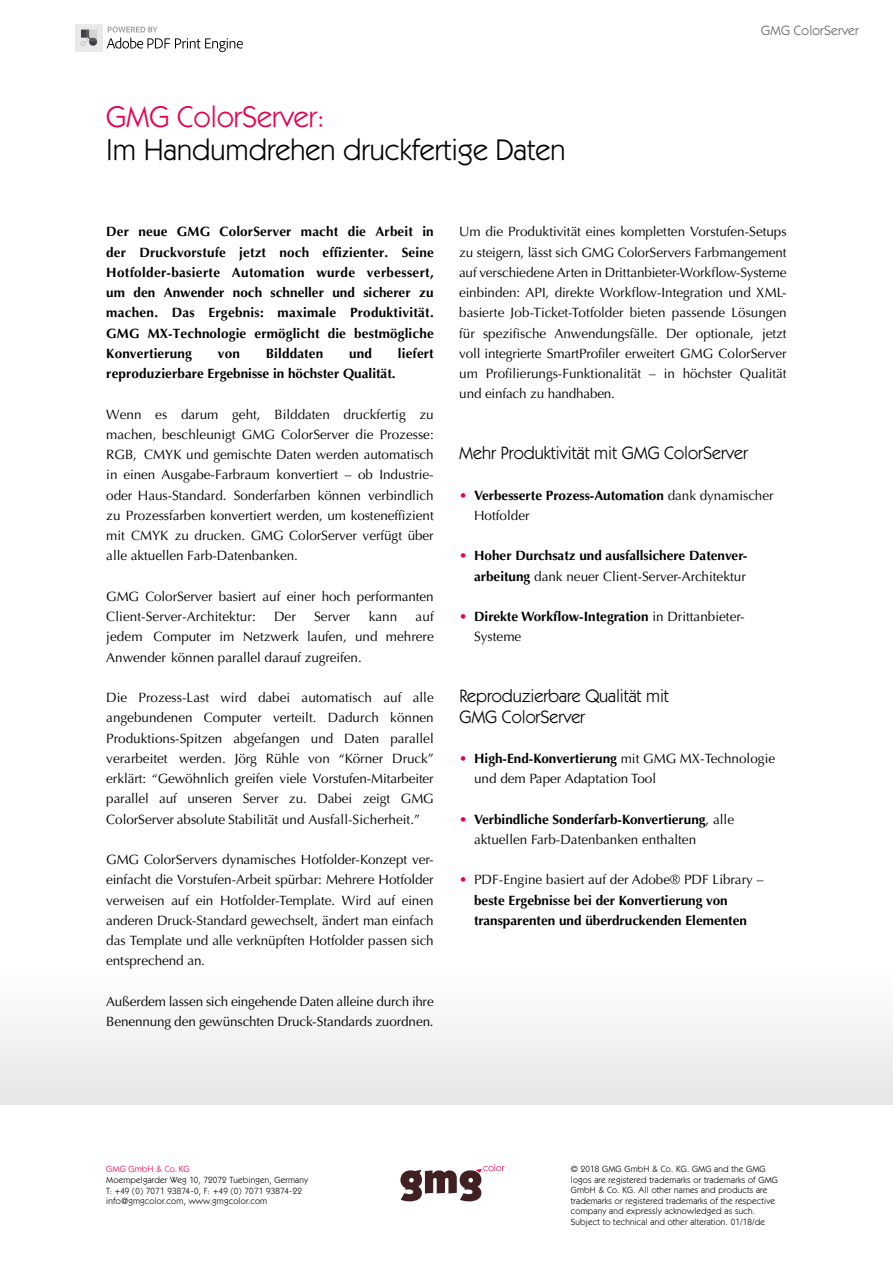
<style>
.page{position:relative;width:893px;height:1263px;background:#fff}
.page>*{position:absolute;margin:0;border:0;box-sizing:border-box;transform-origin:0 0}
.t1{font:30px "ITC Kabel Std";color:#000}
.t2{font:30px "ITC Kabel Std";color:#e7004c}
.t3{font:18px/20.2px "ITC Kabel Std";letter-spacing:-.005em;color:#000}
.t4{font:13.5px/20.2px "Optima LT Std";letter-spacing:-.005em;color:#000;text-align:justify}
.t5{font:700 13.5px/20.2px "Optima LT Std";color:#000}
.t6{font:13.5px "ITC Kabel Std";letter-spacing:.015em;color:#636362}
.t7{font:9px/10.5px "ITC Kabel Std";letter-spacing:.02em;color:#000}
.t8{font:9px "ITC Kabel Std";letter-spacing:.02em;color:#e7004c}
.s1{font-weight:400;color:#e7004c}
.s2{font-weight:400}
.s3{color:#e7004c}
.s4{font-weight:700}
</style>
<div class="page">
<div style="left:75px;top:24px;width:28px;height:27px;background:#e9e9e9"></div>
<svg style="left:81px;top:30px;width:16px;height:16px"></svg>
<svg style="left:107px;top:27px;width:136px;height:25px"></svg>
<svg style="left:400px;top:1164px;width:105px;height:37px"></svg>
<div style="left:0;top:809px;width:893px;height:296px;background:linear-gradient(to bottom,#fff,#ededed)"></div>
<h1 class="t2" style="left:106px;top:99px;width:220px">GMG ColorServer:</h1>
<h1 class="t1" style="left:106px;top:132px;width:461px">Im Handumdrehen druckfertige Daten</h1>
<p class="t6" style="left:761px;top:23px;width:99px">GMG ColorServer</p>
<p class="t5" style="left:106px;top:222px;width:329px;text-align:justify">Der neue GMG ColorServer macht die Arbeit in der Druckvorstufe jetzt noch effizienter. Seine Hotfolder-basierte Automation wurde verbessert, um den Anwender noch schneller und sicherer zu machen. Das Ergebnis: maximale Produktivität.<br>GMG MX-Technologie ermöglicht die bestmögliche Konvertierung</p>
<p class="t5" style="left:218px;top:343px;width:24px">von</p>
<p class="t5" style="left:266px;top:343px;width:59px">Bilddaten</p>
<p class="t5" style="left:349px;top:343px;width:24px">und</p>
<p class="t5" style="left:398px;top:343px;width:37px">liefert</p>
<p class="t5" style="left:106px;top:363px;width:291px">reproduzierbare Ergebnisse in höchster Qualität.</p>
<p class="t4" style="left:106px;top:404px;width:329px">Wenn es darum geht, Bilddaten druckfertig zu machen, beschleunigt GMG ColorServer die Prozesse:<br>RGB, CMYK und gemischte Daten werden automatisch in einen Ausgabe-Farbraum konvertiert – ob Industrie&shy;oder Haus-Standard. Sonderfarben können verbindlich zu Prozessfarben konvertiert werden, um kosteneffizient mit CMYK zu drucken. GMG ColorServer verfügt über alle aktuellen Farb-Datenbanken.</p>
<p class="t4" style="left:106px;top:586px;width:329px">GMG ColorServer basiert auf einer hoch performanten<br>Client-Server-Architektur:</p>
<p class="t4" style="left:106px;top:607px;width:329px;text-indent:309px">auf jedem Computer im Netzwerk laufen, und mehrere Anwender können parallel darauf zugreifen.</p>
<p class="t4" style="left:106px;top:688px;width:329px">Die Prozess-Last wird dabei automatisch auf alle angebundenen Computer verteilt. Dadurch können Produktions-Spitzen abgefangen und Daten parallel verarbeitet werden. Jörg Rühle von “Körner Druck” erklärt: “Gewöhnlich greifen viele Vorstufen-Mitarbeiter parallel auf unseren Server zu. Dabei zeigt GMG ColorServer absolute Stabilität und Ausfall-Sicherheit.”</p>
<p class="t4" style="left:106px;top:850px;width:329px">GMG ColorServers dynamisches Hotfolder-Konzept ver&shy;einfacht die Vorstufen-Arbeit spürbar: Mehrere Hotfolder verweisen auf ein Hotfolder-Template. Wird auf einen anderen Druck-Standard gewechselt, ändert man einfach das Template und alle verknüpften Hotfolder passen sich entsprechend an.</p>
<p class="t4" style="left:106px;top:991px;width:329px">Außerdem lassen sich eingehende Daten alleine durch ihre<br>Benennung den gewünschten Druck-Standards zuordnen.</p>
<p class="t4" style="left:274px;top:607px;width:23px">Der</p>
<p class="t4" style="left:314px;top:607px;width:38px">Server</p>
<p class="t4" style="left:369px;top:607px;width:30px">kann</p>
<p class="t4" style="left:459px;top:222px;width:329px">Um die Produktivität eines kompletten Vorstufen-Setups zu steigern, lässt sich GMG ColorServers Farbmangement auf verschiedene Arten in Drittanbieter-Workflow-Systeme einbinden: API, direkte Workflow-Integration und XML&shy;basierte Job-Ticket-Totfolder bieten passende Lösungen für spezifische Anwendungsfälle. Der optionale, jetzt voll integrierte SmartProfiler erweitert GMG ColorServer um Profilierungs-Funktionalität – in höchster Qualität und einfach zu handhaben.</p>
<h2 class="t3" style="left:459px;top:443px;width:291px">Mehr Produktivität mit GMG ColorServer</h2>
<p class="t5" style="left:474px;top:485px;width:301px;text-indent:-15px"><span class="s1">•</span> Verbesserte Prozess-Automation <span class="s2">dank dynamischer<br>Hotfolder</span></p>
<p class="t5" style="left:459px;top:546px;width:288px;text-align:right"><span class="s1">•</span> Hoher Durchsatz und ausfallsichere Datenver&shy;arbeitung <span class="s2">dank neuer Client-Server-Architektur</span></p>
<p class="t5" style="left:474px;top:606px;width:272px;text-indent:-15px"><span class="s1">•</span> Direkte Workflow-Integration <span class="s2">in Drittanbieter-<br>Systeme</span></p>
<h2 class="t3" style="left:459px;top:686px;width:211px">Reproduzierbare Qualität mit<br>GMG ColorServer</h2>
<p class="t4" style="left:474px;top:748px;width:303px;text-indent:-15px"><span class="s3">•</span> <span class="s4">High-End-Konvertierung</span> mit GMG MX-Technologie und dem Paper Adaptation Tool</p>
<p class="t4" style="left:474px;top:809px;width:261px;text-indent:-15px"><span class="s3">•</span> <span class="s4">Verbindliche Sonderfarb-Konvertierung</span>, alle aktuellen Farb-Datenbanken enthalten</p>
<p class="t5" style="left:474px;top:870px;width:291px;text-indent:-15px"><span class="s1">•</span> <span class="s2">PDF-Engine basiert auf der Adobe® PDF Library – </span>beste Ergebnisse bei der Konvertierung von transparenten und überdruckenden Elementen</p>
<p class="t8" style="left:106px;top:1164px;width:85px">GMG GmbH &amp; Co. KG</p>
<p class="t7" style="left:106px;top:1174px;width:203px;line-height:11.1px">Moempelgarder Weg 10, 72072 Tuebingen, Germany<br>T: +49 (0) 7071 93874-0, F: +49 (0) 7071 93874-22</p>
<p class="t7" style="left:106px;top:1195px;width:163px">info@gmgcolor.com, www.gmgcolor.com</p>
<p class="t7" style="left:571px;top:1164px;width:209px">© 2018 GMG GmbH &amp; Co. KG. GMG and the GMG logos are registered trademarks or trademarks of GMG GmbH &amp; Co. KG. All other names and products are trademarks or registered trademarks of the respective company and expressly acknowledged as such.<br>Subject to technical and other alteration. 01/18/de</p>
</div>
